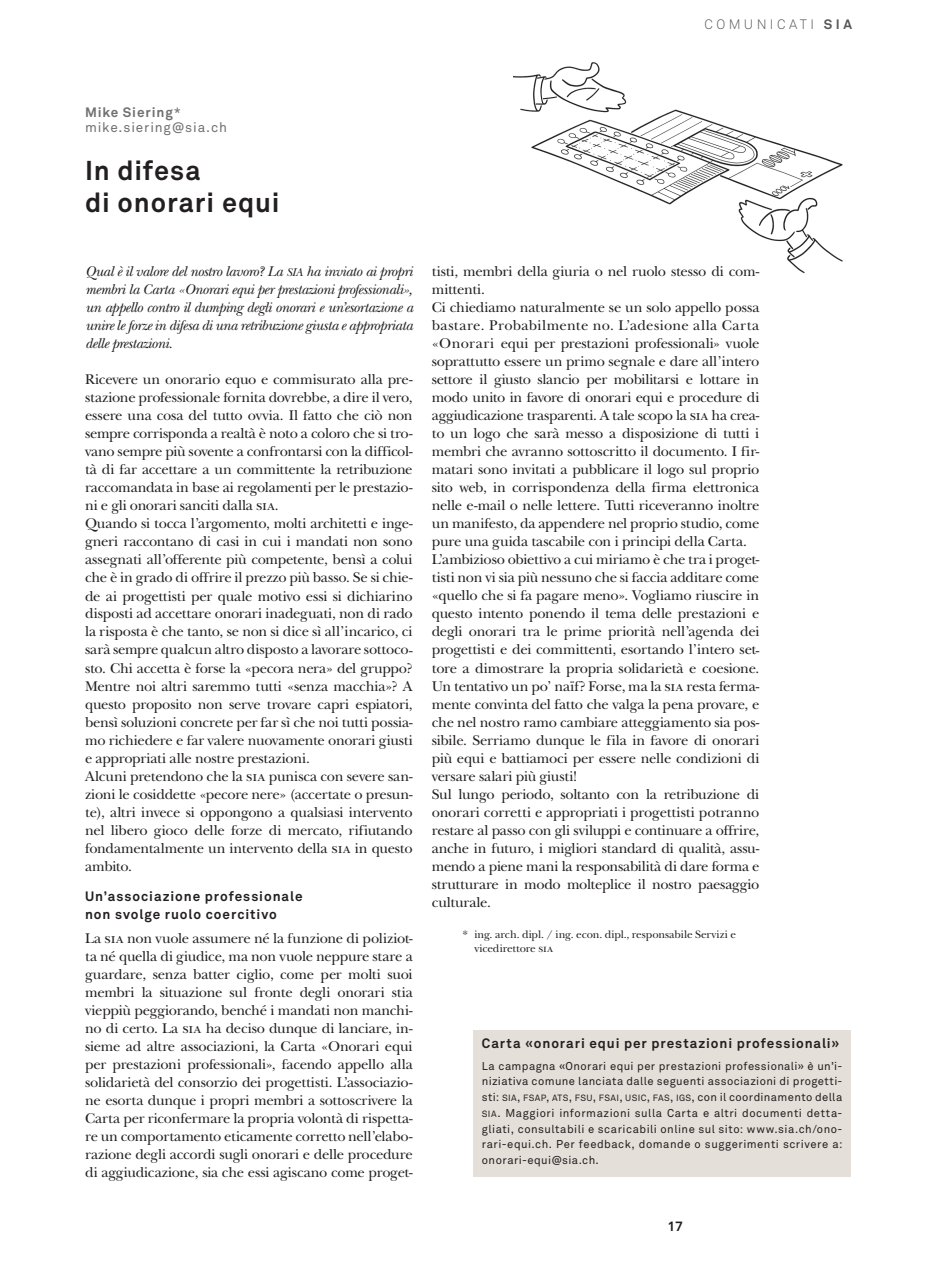
<style>
.page{position:relative;width:936px;height:1276px;background:#fff}
.page>*{position:absolute;margin:0;border:0;box-sizing:border-box;transform-origin:0 0}
.t1{font:700 27px/31.5px "Akkurat";letter-spacing:.035em;color:#231f20}
.t2{font:14.7px/18px "New Baskerville Std";letter-spacing:-.015em;color:#231f20}
.t3{font:italic 14.7px/18px "New Baskerville Std";letter-spacing:-.025em;color:#231f20;text-align:justify}
.t4{font:700 13.5px/18px "Akkurat";letter-spacing:.07em;color:#231f20}
.t5{font:13.5px/15.8px "Akkurat";letter-spacing:.06em;color:#707072}
.t6{font:300 13.5px "Akkurat";letter-spacing:.255em;color:#57585a}
.t7{font:11.25px/15.8px "Akkurat";letter-spacing:.045em;color:#231f20;text-align:justify}
.t8{font:11.25px/13.5px "New Baskerville Std";letter-spacing:-.005em;color:#231f20}
.s1{font-weight:700}
.s2{font-family:"New Baskerville Std Italic SC800";font-style:normal;font-size:11.7px}
.s3{font-family:"Akkurat SC800";font-size:9px}
.s4{font-family:"Akkurat SC800"}
</style>
<div class="page">
<img style="left:514px;top:62px;width:329px;height:211px">
<div style="left:473px;top:1030px;width:377px;height:146px;background:#e5dfd9"></div>
<p class="t6" style="left:704px;top:16px;width:149px">COMUNICATI <span class="s1">SIA</span></p>
<p class="t5" style="left:85px;top:104px;width:143px"><span class="s1">Mike Siering</span>* mike.siering@sia.ch</p>
<h1 class="t1" style="left:85px;top:154px;width:196px">In difesa<br>di onorari equi</h1>
<p class="t3" style="left:85px;top:263px;width:329px">Qual è il valore del nostro lavoro? La <span class="s2">SIA</span> ha inviato ai propri membri la Carta «Onorari equi per prestazioni professionali», un appello contro il dumping degli onorari e un’esortazione a unire le forze in difesa di una retribuzione giusta e appropriata delle prestazioni.</p>
<p class="t2" style="left:85px;top:371px;width:329px">Ricevere un onorario equo e commisurato alla pre&shy;stazione professionale fornita dovrebbe, a dire il vero, essere una cosa del tutto ovvia. Il fatto che ciò non sempre corrisponda a realtà è noto a coloro che si tro&shy;vano sempre più sovente a confrontarsi con la difficol&shy;tà di far accettare a un committente la retribuzione raccomandata in base ai regolamenti per le prestazio&shy;ni e gli onorari sanciti dalla sia.<br>Quando si tocca l’argomento, molti architetti e inge&shy;gneri raccontano di casi in cui i mandati non sono assegnati all’offerente più competente, bensì a colui che è in grado di offrire il prezzo più basso. Se si chie&shy;de ai progettisti per quale motivo essi si dichiarino disposti ad accettare onorari inadeguati, non di rado la risposta è che tanto, se non si dice sì all’incarico, ci sarà sempre qualcun altro disposto a lavorare sottoco&shy;sto. Chi accetta è forse la «pecora nera» del gruppo?<br>Mentre noi altri saremmo tutti «senza macchia»? A questo proposito non serve trovare capri espiatori, bensì soluzioni concrete per far sì che noi tutti possia&shy;mo richiedere e far valere nuovamente onorari giusti e appropriati alle nostre prestazioni.<br>Alcuni pretendono che la sia punisca con severe san&shy;zioni le cosiddette «pecore nere» (accertate o presun&shy;te), altri invece si oppongono a qualsiasi intervento nel libero gioco delle forze di mercato, rifiutando fondamentalmente un intervento della sia in questo ambito.</p>
<p class="t4" style="left:85px;top:886px;width:219px">Un’associazione professionale non svolge ruolo coercitivo</p>
<p class="t2" style="left:85px;top:929px;width:329px;text-align:justify">La sia non vuole assumere né la funzione di poliziot&shy;ta né quella di giudice, ma non vuole neppure stare a guardare, senza batter ciglio, come per molti suoi membri la situazione sul fronte degli onorari stia vieppiù peggiorando, benché i mandati non manchi&shy;no di certo. La sia ha deciso dunque di lanciare, in&shy;sieme ad altre associazioni, la Carta «Onorari equi per prestazioni professionali», facendo appello alla solidarietà del consorzio dei progettisti. L’associazio&shy;ne esorta dunque i propri membri a sottoscrivere la Carta per riconfermare la propria volontà di rispetta&shy;re un comportamento eticamente corretto nell’elabo&shy;razione degli accordi sugli onorari e delle procedure di aggiudicazione, sia che essi agiscano come proget-</p>
<p class="t2" style="left:432px;top:263px;width:329px">tisti, membri della giuria o nel ruolo stesso di com&shy;mittenti.<br>Ci chiediamo naturalmente se un solo appello possa bastare. Probabilmente no. L’adesione alla Carta «Onorari equi per prestazioni professionali» vuole soprattutto essere un primo segnale e dare all’intero settore il giusto slancio per mobilitarsi e lottare in modo unito in favore di onorari equi e procedure di aggiudicazione trasparenti. A tale scopo la sia ha crea&shy;to un logo che sarà messo a disposizione di tutti i membri che avranno sottoscritto il documento. I fir&shy;matari sono invitati a pubblicare il logo sul proprio sito web, in corrispondenza della firma elettronica nelle e-mail o nelle lettere. Tutti riceveranno inoltre un manifesto, da appendere nel proprio studio, come pure una guida tascabile con i principi della Carta.<br>L’ambizioso obiettivo a cui miriamo è che tra i proget&shy;tisti non vi sia più nessuno che si faccia additare come «quello che si fa pagare meno». Vogliamo riuscire in questo intento ponendo il tema delle prestazioni e degli onorari tra le prime priorità nell’agenda dei progettisti e dei committenti, esortando l’intero set&shy;tore a dimostrare la propria solidarietà e coesione.<br>Un tentativo un po’ naïf? Forse, ma la sia resta ferma&shy;mente convinta del fatto che valga la pena provare, e che nel nostro ramo cambiare atteggiamento sia pos&shy;sibile. Serriamo dunque le fila in favore di onorari più equi e battiamoci per essere nelle condizioni di versare salari più giusti!<br>Sul lungo periodo, soltanto con la retribuzione di onorari corretti e appropriati i progettisti potranno restare al passo con gli sviluppi e continuare a offrire, anche in futuro, i migliori standard di qualità, assu&shy;mendo a piene mani la responsabilità di dare forma e strutturare in modo molteplice il nostro paesaggio culturale.</p>
<p class="t8" style="left:474px;top:927px;width:263px;text-indent:-12px">* ing. arch. dipl. / ing. econ. dipl., responsabile Servizi e vicedirettore sia</p>
<p class="t4" style="left:482px;top:1034px;width:359px">Carta «onorari equi per prestazioni professionali»</p>
<p class="t7" style="left:482px;top:1057px;width:362px">La campagna «Onorari equi per prestazioni professionali» è un’i&shy;niziativa comune lanciata dalle seguenti associazioni di progetti&shy;sti: <span class="s3">SIA</span><span class="s4">,</span> <span class="s3">FSAP</span><span class="s4">,</span> <span class="s3">ATS</span><span class="s4">,</span> <span class="s3">FSU</span><span class="s4">,</span> <span class="s3">FSAI</span><span class="s4">,</span> <span class="s3">USIC</span><span class="s4">,</span> <span class="s3">FAS</span><span class="s4">,</span> <span class="s3">IGS</span>, con il coordinamento della <span class="s3">SIA</span>. Maggiori informazioni sulla Carta e altri documenti detta&shy;gliati, consultabili e scaricabili online sul sito: www.sia.ch/ono&shy;rari-equi.ch. Per feedback, domande o suggerimenti scrivere a: onorari-equi@sia.ch.</p>
<p class="t4" style="left:667px;top:1216px;width:17px">17</p>
</div>
